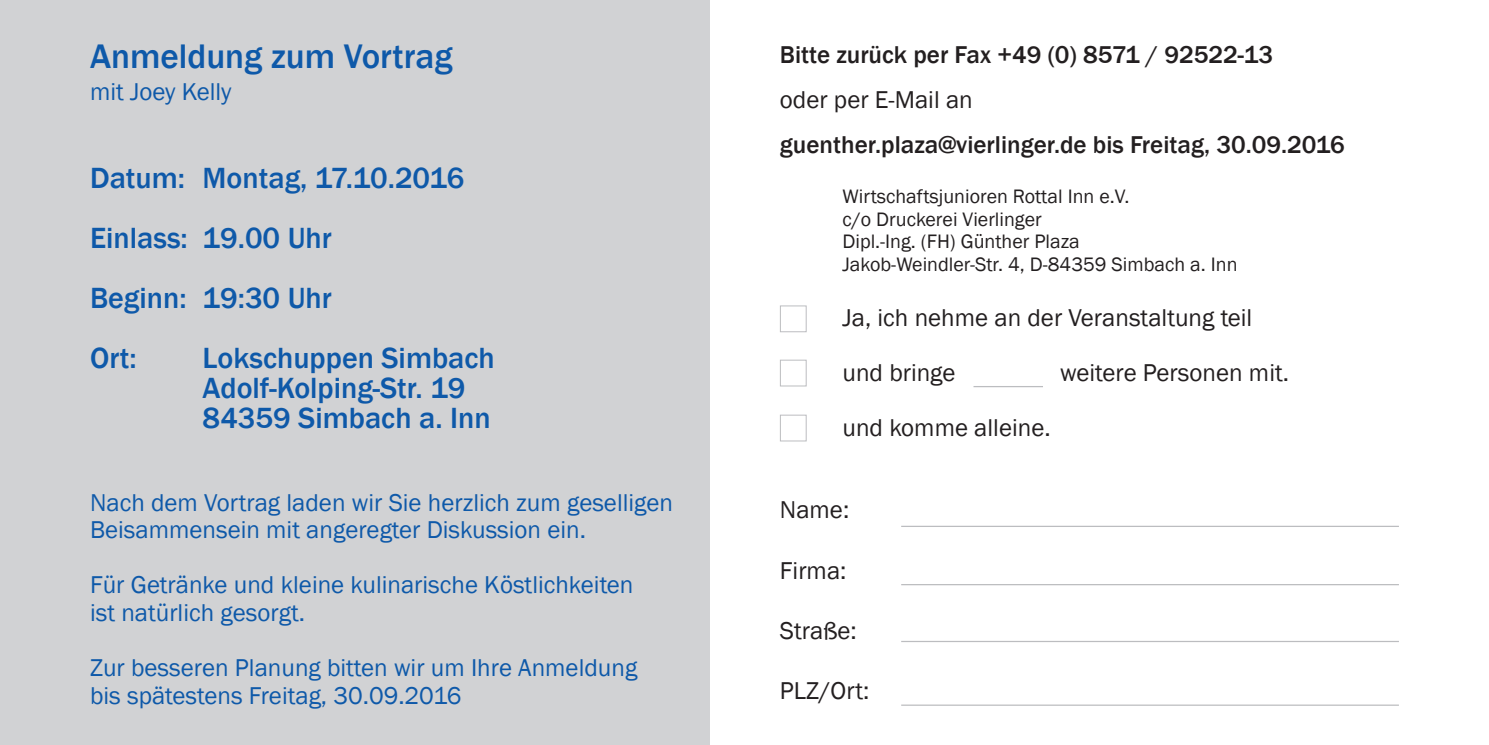
<style>
.page{position:relative;width:1489px;height:745px;background:#fff}
.page>*{position:absolute;margin:0;border:0;box-sizing:border-box;transform-origin:0 0}
.t1{font:500 35px "Franklin Gothic";color:#0e59a9}
.t2{font:500 30px/60px "Franklin Gothic";color:#0e59a9}
.t3{font:25px/27.5px "Franklin Gothic";color:#0e59a9}
.t4{font:25px "Franklin Gothic";color:#231f20}
.t5{font:500 25px "Franklin Gothic";color:#231f20}
.t6{font:20px/22.5px "Franklin Gothic";color:#231f20}
</style>
<div class="page">
<div style="left:0;top:0;width:709px;height:744px;background:#d1d2d4"></div>
<div style="left:780px;top:305px;width:26px;height:27px;border:1px solid #bcbdc0"></div>
<div style="left:780px;top:359px;width:26px;height:27px;border:1px solid #bcbdc0"></div>
<div style="left:780px;top:414px;width:26px;height:27px;border:1px solid #bcbdc0"></div>
<hr style="left:901px;top:583px;width:497px;height:2px;background:#bcbdc0">
<hr style="left:901px;top:525px;width:497px;height:1px;background:#bcbdc0">
<hr style="left:973px;top:386px;width:69px;height:1px;background:#bcbdc0">
<hr style="left:901px;top:640px;width:497px;height:1px;background:#bcbdc0">
<hr style="left:901px;top:704px;width:497px;height:1px;background:#bcbdc0">
<h1 class="t1" style="left:90px;top:34px;width:364px">Anmeldung zum Vortrag</h1>
<p class="t3" style="left:90px;top:79px;width:143px">mit Joey Kelly</p>
<p class="t2" style="left:90px;top:148px;width:376px">Datum: Montag, 17.10.2016<br>Einlass: 19.00 Uhr<br>Beginn: 19:30 Uhr<br>Ort:</p>
<p class="t2" style="left:202px;top:343px;width:294px;line-height:30px">Lokschuppen Simbach<br>Adolf-Kolping-Str. 19<br>84359 Simbach a. Inn</p>
<p class="t3" style="left:90px;top:489px;width:584px">Nach dem Vortrag laden wir Sie herzlich zum geselligen<br>Beisammensein mit angeregter Diskussion ein.</p>
<p class="t3" style="left:90px;top:571px;width:545px">Für Getränke und kleine kulinarische Köstlichkeiten ist natürlich gesorgt.</p>
<p class="t3" style="left:90px;top:654px;width:548px">Zur besseren Planung bitten wir um Ihre Anmeldung bis spätestens Freitag, 30.09.2016</p>
<p class="t5" style="left:780px;top:39px;width:495px">Bitte zurück per Fax +49 (0) 8571 / 92522-13</p>
<p class="t4" style="left:780px;top:84px;width:194px">oder per E-Mail an</p>
<p class="t5" style="left:780px;top:129px;width:566px">guenther.plaza@vierlinger.de bis Freitag, 30.09.2016</p>
<p class="t6" style="left:842px;top:185px;width:396px">Wirtschaftsjunioren Rottal Inn e.V.<br>c/o Druckerei Vierlinger<br>Dipl.-Ing. (FH) Günther Plaza Jakob-Weindler-Str. 4, D-84359 Simbach a. Inn</p>
<p class="t4" style="left:842px;top:302px;width:411px">Ja, ich nehme an der Veranstaltung teil</p>
<p class="t4" style="left:842px;top:357px;width:115px">und bringe</p>
<p class="t4" style="left:1060px;top:357px;width:230px">weitere Personen mit.</p>
<p class="t4" style="left:842px;top:412px;width:210px">und komme alleine.</p>
<p class="t4" style="left:780px;top:494px;width:71px">Name:</p>
<p class="t4" style="left:780px;top:554px;width:68px">Firma:</p>
<p class="t4" style="left:780px;top:614px;width:78px">Straße:</p>
<p class="t4" style="left:780px;top:674px;width:91px">PLZ/Ort:</p>
</div>
